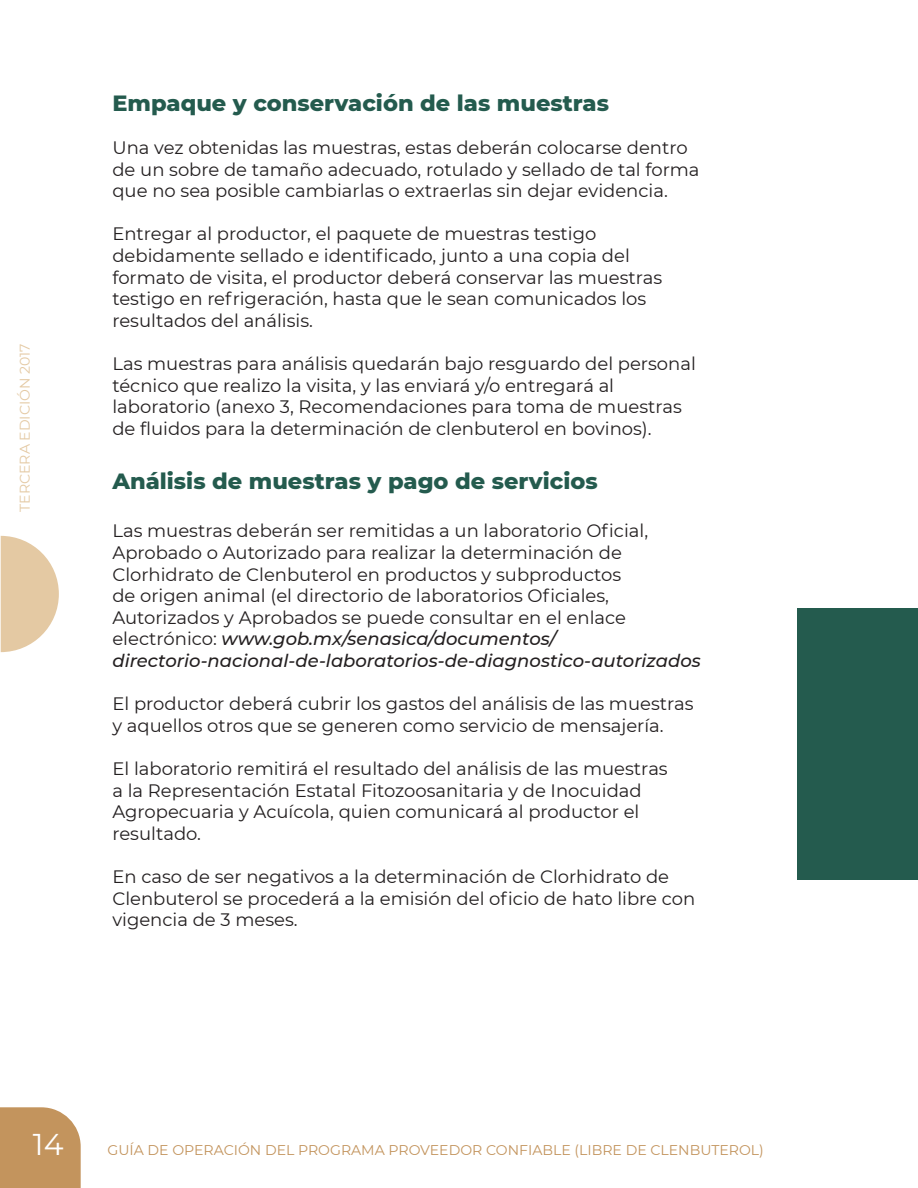
<style>
.page{position:relative;width:918px;height:1188px;background:#fff}
.page>*{position:absolute;margin:0;border:0;box-sizing:border-box;transform-origin:0 0}
.t1{font:30px "Montserrat";color:#fff}
.t2{font:800 22.5px "Montserrat";color:#245b4e}
.t3{font:18px/21.6px "Montserrat";color:#231f20}
.t4{font:14.1px "Montserrat";color:#c3945d}
.t5{font:14.1px "Montserrat";color:#e4c9a3}
.s1{font-weight:500;font-style:italic}
</style>
<div class="page">
<div style="left:797px;top:608px;width:121px;height:272px;background:#245b4e"></div>
<svg style="left:0;top:1107px;width:81px;height:81px;background:#c69a66"></svg>
<svg style="left:1px;top:536px;width:58px;height:116px"></svg>
<p class="t5" style="left:15px;top:512px;width:170px;rotate:-90deg">TERCERA EDICIÓN 2017</p>
<p class="t2" style="left:112px;top:86px;width:498px">Empaque y conservación de las muestras</p>
<p class="t3" style="left:112px;top:136px;width:589px">Una vez obtenidas las muestras, estas deberán colocarse dentro de un sobre de tamaño adecuado, rotulado y sellado de tal forma que no sea posible cambiarlas o extraerlas sin dejar evidencia.</p>
<p class="t3" style="left:112px;top:223px;width:551px">Entregar al productor, el paquete de muestras testigo debidamente sellado e identificado, junto a una copia del formato de visita, el productor deberá conservar las muestras testigo en refrigeración, hasta que le sean comunicados los resultados del análisis.</p>
<p class="t3" style="left:112px;top:352px;width:585px">Las muestras para análisis quedarán bajo resguardo del personal técnico que realizo la visita, y las enviará y/o entregará al laboratorio (anexo 3, Recomendaciones para toma de muestras de fluidos para la determinación de clenbuterol en bovinos).</p>
<p class="t2" style="left:112px;top:464px;width:487px">Análisis de muestras y pago de servicios</p>
<p class="t3" style="left:112px;top:520px;width:590px">Las muestras deberán ser remitidas a un laboratorio Oficial, Aprobado o Autorizado para realizar la determinación de Clorhidrato de Clenbuterol en productos y subproductos<br>de origen animal (el directorio de laboratorios Oficiales, Autorizados y Aprobados se puede consultar en el enlace electrónico: <span class="s1">www.gob.mx/senasica/documentos/ directorio-nacional-de-laboratorios-de-diagnostico-autorizados</span></p>
<p class="t3" style="left:112px;top:692px;width:583px">El productor deberá cubrir los gastos del análisis de las muestras y aquellos otros que se generen como servicio de mensajería.</p>
<p class="t3" style="left:112px;top:757px;width:557px">El laboratorio remitirá el resultado del análisis de las muestras a la Representación Estatal Fitozoosanitaria y de Inocuidad Agropecuaria y Acuícola, quien comunicará al productor el resultado.</p>
<p class="t3" style="left:112px;top:865px;width:584px">En caso de ser negativos a la determinación de Clorhidrato de<br>Clenbuterol se procederá a la emisión del oficio de hato libre con vigencia de 3 meses.</p>
<h1 class="t1" style="left:33px;top:1124px;width:32px">14</h1>
<p class="t4" style="left:107px;top:1141px;width:658px">GUÍA DE OPERACIÓN DEL PROGRAMA PROVEEDOR CONFIABLE (LIBRE DE CLENBUTEROL)</p>
</div>
